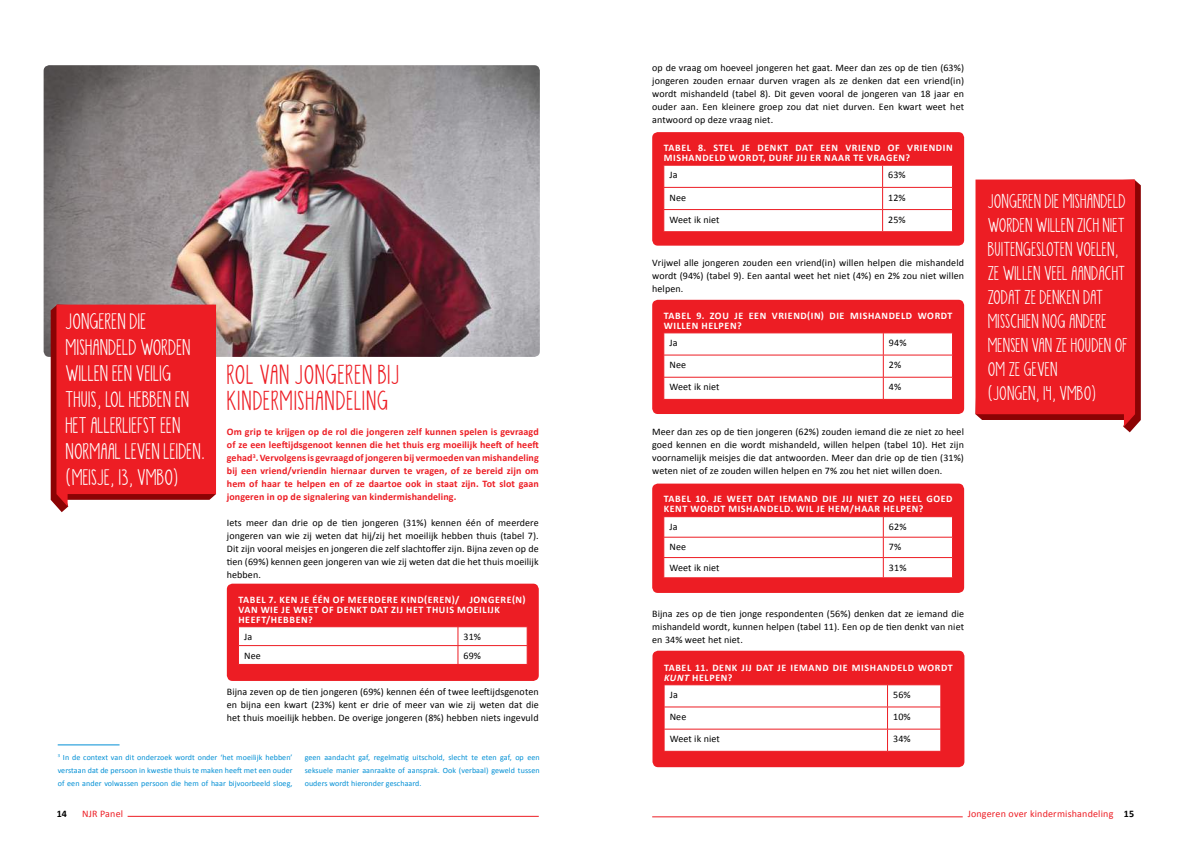
<style>
.page{position:relative;width:1191px;height:842px;background:#fff}
.page>*{position:absolute;margin:0;border:0;box-sizing:border-box;transform-origin:0 0}
.t1{font:22px/26px "KG Skinny Latte";letter-spacing:.035em;color:#ed1d24}
.t2{font:18px/26px "KG Skinny Latte";letter-spacing:.01em;color:#fff}
.t3{font:16px/24px "KG Skinny Latte";letter-spacing:.01em;color:#fff}
.t4{font:10px/13px "Calibri";letter-spacing:.01em;color:#000;text-align:justify}
.t5{font:700 10px/17.4px "Calibri";letter-spacing:.06em;color:#fff}
.t6{font:700 10px/13px "Calibri";letter-spacing:.01em;color:#ed1d24;text-align:justify}
.t7{font:10px "Calibri";letter-spacing:.02em;color:#ed1d24}
.t8{font:700 10px "Calibri";color:#000}
.t9{font:8px/13px "Calibri";letter-spacing:.01em;color:#008fd5;text-align:justify}
.s1{font-style:italic}
.s2{font-weight:400;color:#000}
.s3{font-weight:700;color:#000}
</style>
<div class="page">
<hr style="left:652px;top:816px;width:310px;height:1px;background:#ed1d24">
<hr style="left:128px;top:816px;width:411px;height:1px;background:#ed1d24">
<img style="left:44px;top:65px;width:496px;height:292px">
<svg style="left:51px;top:305px;width:165px;height:207px;background:#e8272e"></svg>
<hr style="left:58px;top:745px;width:61px;height:1px;background:#008fd5">
<div style="left:227px;top:584px;width:312px;height:97px;background:#ed1d24;border-radius:6px"></div>
<svg style="left:238px;top:627px;width:290px;height:37px;background:#fef4f4"></svg>
<div style="left:652px;top:132px;width:312px;height:114px;background:#ed1d24;border-radius:6px"></div>
<svg style="left:663px;top:165px;width:290px;height:67px;background:#fef6f6"></svg>
<hr style="left:663px;top:209px;width:219px;height:1px;background:#ed1d24">
<hr style="left:882px;top:209px;width:70px;height:1px;background:#ed1d24">
<hr style="left:663px;top:231px;width:219px;height:1px;background:#ed1d24">
<hr style="left:882px;top:231px;width:70px;height:1px;background:#ed1d24">
<div style="left:652px;top:300px;width:312px;height:114px;background:#ed1d24;border-radius:6px"></div>
<svg style="left:663px;top:333px;width:290px;height:66px;background:#fef6f6"></svg>
<hr style="left:663px;top:377px;width:220px;height:1px;background:#ed1d24">
<hr style="left:883px;top:377px;width:69px;height:1px;background:#ed1d24">
<div style="left:652px;top:484px;width:312px;height:109px;background:#ed1d24;border-radius:6px"></div>
<svg style="left:663px;top:517px;width:290px;height:61px;background:#fef7f7"></svg>
<hr style="left:663px;top:557px;width:220px;height:1px;background:#ed1d24">
<hr style="left:883px;top:557px;width:69px;height:1px;background:#ed1d24">
<hr style="left:663px;top:577px;width:220px;height:1px;background:#ed1d24">
<hr style="left:883px;top:577px;width:69px;height:1px;background:#ed1d24">
<div style="left:652px;top:651px;width:312px;height:116px;background:#ed1d24;border-radius:6px"></div>
<svg style="left:664px;top:685px;width:277px;height:66px;background:#fef6f6"></svg>
<hr style="left:664px;top:729px;width:223px;height:1px;background:#ed1d24">
<hr style="left:887px;top:729px;width:54px;height:1px;background:#ed1d24">
<svg style="left:1124px;top:180px;width:16px;height:252px"></svg>
<div style="left:975px;top:180px;width:160px;height:247px;background:#ed1d24"></div>
<h2 class="t2" style="left:66px;top:309px;width:141px">JONGEREN DIE<br>MISHANDELD WORDEN<br>WILLEN EEN VEILIG<br>THUIS, LOL HEBBEN EN<br>HET ALLERLIEFST EEN<br>NORMAAL LEVEN LEIDEN. (MEISJE, 13, VMBO)</h2>
<h1 class="t1" style="left:227px;top:362px;width:174px">ROL VAN JONGEREN BIJ<br>KINDERMISHANDELING</h1>
<p class="t6" style="left:227px;top:425px;width:313px">Om grip te krijgen op de rol die jongeren zelf kunnen spelen is gevraagd of ze een leeftijdsgenoot kennen die het thuis erg moeilijk heeft of heeft gehad<sup>3</sup>. Vervolgens is gevraagd of jongeren bij vermoeden van mishandeling bij een vriend/vriendin hiernaar durven te vragen, of ze bereid zijn om hem of haar te helpen en of ze daartoe ook in staat zijn. Tot slot gaan jongeren in op de signalering van kindermishandeling.</p>
<p class="t4" style="left:227px;top:516px;width:313px">Iets meer dan drie op de tien jongeren (31%) kennen één of meerdere jongeren van wie zij weten dat hij/zij het moeilijk hebben thuis (tabel 7).<br>Dit zijn vooral meisjes en jongeren die zelf slachtoffer zijn. Bijna zeven op de tien (69%) kennen geen jongeren van wie zij weten dat die het thuis moeilijk hebben.</p>
<p class="t5" style="left:238px;top:590px;width:169px">Tabel 7. Ken je één of meerdere kind</p>
<p class="t5" style="left:424px;top:590px;width:53px">(eren)/ jon</p>
<p class="t5" style="left:488px;top:590px;width:39px">gere(n)</p>
<p class="t5" style="left:238px;top:600px;width:118px">van wie je weet of denkt</p>
<p class="t5" style="left:370px;top:600px;width:7px">dat</p>
<p class="t5" style="left:391px;top:600px;width:102px">zij het thuis moeilijk</p>
<p class="t5" style="left:238px;top:610px;width:76px">heeft/hebben?</p>
<p class="t4" style="left:244px;top:630px;width:10px">Ja</p>
<p class="t4" style="left:463px;top:630px;width:19px">31%</p>
<p class="t4" style="left:244px;top:649px;width:18px">Nee</p>
<p class="t4" style="left:463px;top:649px;width:19px">69%</p>
<p class="t4" style="left:227px;top:685px;width:313px">Bijna zeven op de tien jongeren (69%) kennen één of twee leeftijdsgenoten en bijna een kwart (23%) kent er drie of meer van wie zij weten dat die het thuis moeilijk hebben. De overige jongeren (8%) hebben niets ingevuld</p>
<p class="t9" style="left:58px;top:751px;width:236px"><sup>3</sup> In de context van dit onderzoek wordt onder ‘het moeilijk hebben’ verstaan dat de persoon in kwestie thuis te maken heeft met een ouder of een ander volwassen persoon die hem of haar bijvoorbeeld sloeg,</p>
<p class="t9" style="left:305px;top:751px;width:236px">geen aandacht gaf, regelmatig uitschold, slecht te eten gaf, op een seksuele manier aanraakte of aansprak. Ook (verbaal) geweld tussen ouders wordt hieronder geschaard.</p>
<p class="t4" style="left:652px;top:61px;width:313px">op de vraag om hoeveel jongeren het gaat. Meer dan zes op de tien (63%) jongeren zouden ernaar durven vragen als ze denken dat een vriend(in) wordt mishandeld (tabel 8). Dit geven vooral de jongeren van 18 jaar en ouder aan. Een kleinere groep zou dat niet durven. Een kwart weet het antwoord op deze vraag niet.</p>
<p class="t5" style="left:664px;top:139px;width:113px">Tabel 8. Stel je denkt</p>
<p class="t5" style="left:795px;top:139px;width:7px">dat</p>
<p class="t5" style="left:820px;top:139px;width:54px">een vriend</p>
<p class="t5" style="left:888px;top:139px;width:7px">of</p>
<p class="t5" style="left:907px;top:139px;width:29px">vriendin</p>
<p class="t5" style="left:664px;top:149px;width:33px">mishand</p>
<p class="t5" style="left:709px;top:149px;width:37px">eld wordt</p>
<p class="t5" style="left:763px;top:149px;width:69px">, durf jij er naar</p>
<p class="t5" style="left:853px;top:149px;width:58px">te vragen?</p>
<p class="t4" style="left:669px;top:169px;width:10px">Ja</p>
<p class="t4" style="left:888px;top:169px;width:19px">63%</p>
<p class="t4" style="left:669px;top:191px;width:18px">Nee</p>
<p class="t4" style="left:888px;top:191px;width:19px">12%</p>
<p class="t4" style="left:669px;top:213px;width:52px">Weet ik niet</p>
<p class="t4" style="left:888px;top:213px;width:19px">25%</p>
<p class="t4" style="left:652px;top:256px;width:313px">Vrijwel alle jongeren zouden een vriend(in) willen helpen die mishandeld wordt (94%) (tabel 9). Een aantal weet het niet (4%) en 2% zou niet willen helpen.</p>
<p class="t5" style="left:664px;top:307px;width:219px">Tabel 9. Zou je een vri end(in) di e mishand</p>
<p class="t5" style="left:895px;top:307px;width:39px">eld wordt</p>
<p class="t5" style="left:664px;top:317px;width:79px">willen helpen?</p>
<p class="t4" style="left:669px;top:336px;width:10px">Ja</p>
<p class="t4" style="left:889px;top:336px;width:19px">94%</p>
<p class="t4" style="left:669px;top:358px;width:18px">Nee</p>
<p class="t4" style="left:889px;top:358px;width:14px">2%</p>
<p class="t4" style="left:669px;top:381px;width:52px">Weet ik niet</p>
<p class="t4" style="left:889px;top:381px;width:14px">4%</p>
<p class="t4" style="left:652px;top:425px;width:313px">Meer dan zes op de tien jongeren (62%) zouden iemand die ze niet zo heel goed kennen en die wordt mishandeld, willen helpen (tabel 10). Het zijn voornamelijk meisjes die dat antwoorden. Meer dan drie op de tien (31%) weten niet of ze zouden willen helpen en 7% zou het niet willen doen.</p>
<p class="t5" style="left:664px;top:490px;width:100px">Tabel 10. Je weet dat</p>
<p class="t5" style="left:779px;top:490px;width:17px">iemand</p>
<p class="t5" style="left:822px;top:490px;width:131px">die jij niet zo heel goed</p>
<p class="t5" style="left:664px;top:500px;width:44px">kent wordt</p>
<p class="t5" style="left:728px;top:500px;width:33px">mishand</p>
<p class="t5" style="left:774px;top:500px;width:95px">eld. Wi l je hem/haar</p>
<p class="t5" style="left:883px;top:500px;width:42px">helpen?</p>
<p class="t4" style="left:669px;top:520px;width:10px">Ja</p>
<p class="t4" style="left:889px;top:520px;width:19px">62%</p>
<p class="t4" style="left:669px;top:541px;width:18px">Nee</p>
<p class="t4" style="left:889px;top:541px;width:14px">7%</p>
<p class="t4" style="left:669px;top:561px;width:52px">Weet ik niet</p>
<p class="t4" style="left:889px;top:561px;width:19px">31%</p>
<p class="t4" style="left:652px;top:607px;width:313px">Bijna zes op de tien jonge respondenten (56%) denken dat ze iemand die mishandeld wordt, kunnen helpen (tabel 11). Een op de tien denkt van niet en 34% weet het niet.</p>
<p class="t5" style="left:664px;top:658px;width:99px">Tabel 11. Denk jij dat</p>
<p class="t5" style="left:777px;top:658px;width:30px">je iemand</p>
<p class="t5" style="left:832px;top:658px;width:52px">di e mishand</p>
<p class="t5" style="left:897px;top:658px;width:38px">eld wordt</p>
<p class="t5" style="left:670px;top:668px;width:64px;text-indent:-6px"><span class="s1">kunt</span> helpen?<br><span class="s2">Ja</span></p>
<p class="t4" style="left:893px;top:688px;width:19px">56%</p>
<p class="t4" style="left:670px;top:710px;width:18px">Nee</p>
<p class="t4" style="left:893px;top:710px;width:19px">10%</p>
<p class="t4" style="left:670px;top:732px;width:52px">Weet ik niet</p>
<p class="t4" style="left:893px;top:732px;width:19px">34%</p>
<h3 class="t3" style="left:987px;top:189px;width:141px">JONGEREN DIE MISHANDELD<br>WORDEN WILLEN ZICH NIET<br>BUITENGESLOTEN VOELEN,<br>ZE WILLEN VEEL AANDACHT<br>ZODAT ZE DENKEN DAT<br>MISSCHIEN NOG ANDERE<br>MENSEN VAN ZE HOUDEN OF<br>OM ZE GEVEN<br>(JONGEN, 14, VMBO)</h3>
<p class="t8" style="left:57px;top:808px;width:12px">14</p>
<p class="t7" style="left:82px;top:808px;width:43px">NJR Panel</p>
<p class="t7" style="left:967px;top:808px;width:168px">Jongeren over kindermishandeling <span class="s3">15</span></p>
</div>
